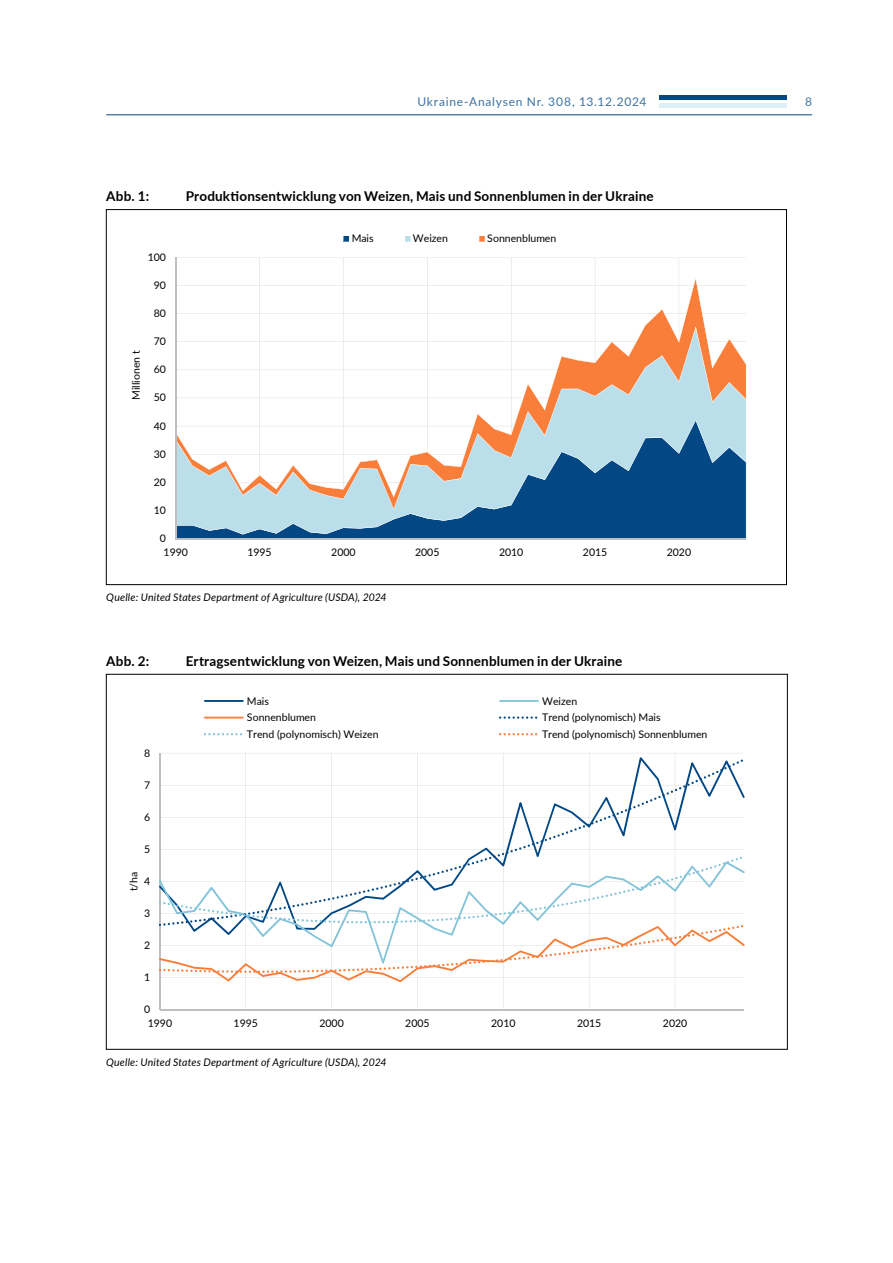
<style>
.page{position:relative;width:893px;height:1263px;background:#fff}
.page>*{position:absolute;margin:0;border:0;box-sizing:border-box;transform-origin:0 0}
.Ueberschrift_Tabelle_Grafik{font:700 13.5px "Lato";letter-spacing:.01em;color:#000}
.t1{font:12px "Lato";letter-spacing:.065em;color:#3d72a1}
.t2{font:10.5px "Lato";color:#000}
.Quelle_Tabelle_Grafik{font:italic 10.5px "Lato";letter-spacing:.015em;color:#000}
</style>
<div class="page">
<div style="left:659px;top:103px;width:128px;height:5px;background:#deeff6"></div>
<hr style="left:106px;top:114px;width:706px;height:1px;background:#034885">
<hr style="left:659px;top:96px;width:128px;height:4px;background:#034885">
<hr style="left:176px;top:257px;width:570px;height:1px;background:#d9d9d9">
<hr style="left:259px;top:257px;width:1px;height:282px;background:#d9d9d9">
<hr style="left:343px;top:257px;width:1px;height:282px;background:#d9d9d9">
<hr style="left:427px;top:257px;width:1px;height:282px;background:#d9d9d9">
<hr style="left:511px;top:257px;width:1px;height:282px;background:#d9d9d9">
<hr style="left:595px;top:257px;width:1px;height:282px;background:#d9d9d9">
<hr style="left:679px;top:257px;width:1px;height:282px;background:#d9d9d9">
<hr style="left:176px;top:534px;width:570px;height:4px;background:#034885">
<svg style="left:176px;top:509px;width:570px;height:25px;background:#457ea9"></svg>
<svg style="left:176px;top:278px;width:570px;height:231px"></svg>
<hr style="left:175px;top:257px;width:1px;height:282px;background:#bfbfbf">
<hr style="left:176px;top:538px;width:570px;height:1px;background:#bfbfbf">
<svg style="left:343px;top:236px;width:6px;height:6px"></svg>
<svg style="left:405px;top:236px;width:6px;height:6px"></svg>
<svg style="left:479px;top:236px;width:6px;height:6px"></svg>
<hr style="left:160px;top:753px;width:584px;height:1px;background:#d9d9d9">
<hr style="left:246px;top:753px;width:1px;height:257px;background:#d9d9d9">
<hr style="left:331px;top:753px;width:1px;height:257px;background:#d9d9d9">
<hr style="left:417px;top:753px;width:1px;height:257px;background:#d9d9d9">
<hr style="left:503px;top:753px;width:1px;height:257px;background:#d9d9d9">
<hr style="left:589px;top:753px;width:1px;height:257px;background:#d9d9d9">
<hr style="left:675px;top:753px;width:1px;height:257px;background:#d9d9d9">
<hr style="left:159px;top:753px;width:1px;height:257px;background:#bfbfbf">
<hr style="left:160px;top:1009px;width:584px;height:1px;background:#bfbfbf">
<svg style="left:160px;top:759px;width:583px;height:97px"></svg>
<svg style="left:160px;top:856px;width:585px;height:126px"></svg>
<hr style="left:204px;top:700px;width:40px;height:2px;background:#034885">
<hr style="left:499px;top:700px;width:40px;height:2px;background:#84c4da">
<hr style="left:204px;top:717px;width:40px;height:1px;background:#f87e3a">
<svg style="left:499px;top:716px;width:38px;height:3px"></svg>
<svg style="left:204px;top:733px;width:38px;height:2px"></svg>
<svg style="left:499px;top:733px;width:38px;height:2px"></svg>
<p class="t1" style="left:417px;top:93px;width:230px">Ukraine-Analysen Nr. 308, 13.12.2024</p>
<p class="t1" style="left:805px;top:93px;width:8px">8</p>
<p class="Ueberschrift_Tabelle_Grafik" style="left:106px;top:187px;width:44px">Abb. 1:</p>
<p class="Ueberschrift_Tabelle_Grafik" style="left:186px;top:187px;width:469px">Produktionsentwicklung von Weizen, Mais und Sonnenblumen in der Ukraine</p>
<p class="t2" style="left:129px;top:400px;width:51px;rotate:-90deg">Millionen t</p>
<p class="t2" style="left:148px;top:250px;width:20px">100</p>
<p class="t2" style="left:154px;top:278px;width:14px">90</p>
<p class="t2" style="left:154px;top:306px;width:14px">80</p>
<p class="t2" style="left:154px;top:334px;width:14px">70</p>
<p class="t2" style="left:154px;top:362px;width:14px">60</p>
<p class="t2" style="left:154px;top:390px;width:14px">50</p>
<p class="t2" style="left:154px;top:418px;width:14px">40</p>
<p class="t2" style="left:154px;top:446px;width:14px">30</p>
<p class="t2" style="left:154px;top:475px;width:14px">20</p>
<p class="t2" style="left:154px;top:503px;width:14px">10</p>
<p class="t2" style="left:160px;top:531px;width:8px">0</p>
<p class="t2" style="left:352px;top:231px;width:24px">Mais</p>
<p class="t2" style="left:413px;top:231px;width:37px">Weizen</p>
<p class="t2" style="left:487px;top:231px;width:71px">Sonnenblumen</p>
<p class="t2" style="left:164px;top:544px;width:26px">1990</p>
<p class="t2" style="left:247px;top:544px;width:26px">1995</p>
<p class="t2" style="left:331px;top:544px;width:26px">2000</p>
<p class="t2" style="left:415px;top:544px;width:26px">2005</p>
<p class="t2" style="left:499px;top:544px;width:26px">2010</p>
<p class="t2" style="left:583px;top:544px;width:26px">2015</p>
<p class="t2" style="left:667px;top:544px;width:26px">2020</p>
<p class="Quelle_Tabelle_Grafik" style="left:106px;top:590px;width:282px">Quelle: United States Department of Agriculture (USDA), 2024</p>
<p class="Ueberschrift_Tabelle_Grafik" style="left:106px;top:651px;width:45px">Abb. 2:</p>
<p class="Ueberschrift_Tabelle_Grafik" style="left:186px;top:651px;width:438px">Ertragsentwicklung von Weizen, Mais und Sonnenblumen in der Ukraine</p>
<p class="t2" style="left:144px;top:745px;width:8px">8</p>
<p class="t2" style="left:144px;top:777px;width:8px">7</p>
<p class="t2" style="left:144px;top:809px;width:8px">6</p>
<p class="t2" style="left:144px;top:842px;width:8px">5</p>
<p class="t2" style="left:126px;top:891px;width:21px;rotate:-90deg">t/ha</p>
<p class="t2" style="left:144px;top:874px;width:8px">4</p>
<p class="t2" style="left:144px;top:906px;width:8px">3</p>
<p class="t2" style="left:144px;top:938px;width:8px">2</p>
<p class="t2" style="left:144px;top:970px;width:8px">1</p>
<p class="t2" style="left:144px;top:1002px;width:8px">0</p>
<p class="t2" style="left:247px;top:693px;width:24px">Mais</p>
<p class="t2" style="left:542px;top:693px;width:37px">Weizen</p>
<p class="t2" style="left:247px;top:710px;width:71px">Sonnenblumen</p>
<p class="t2" style="left:542px;top:710px;width:120px">Trend (polynomisch) Mais</p>
<p class="t2" style="left:247px;top:726px;width:133px">Trend (polynomisch) Weizen</p>
<p class="t2" style="left:542px;top:726px;width:167px">Trend (polynomisch) Sonnenblumen</p>
<p class="t2" style="left:148px;top:1016px;width:26px">1990</p>
<p class="t2" style="left:234px;top:1016px;width:26px">1995</p>
<p class="t2" style="left:319px;top:1016px;width:26px">2000</p>
<p class="t2" style="left:405px;top:1016px;width:26px">2005</p>
<p class="t2" style="left:491px;top:1016px;width:26px">2010</p>
<p class="t2" style="left:577px;top:1016px;width:26px">2015</p>
<p class="t2" style="left:663px;top:1016px;width:26px">2020</p>
<p class="Quelle_Tabelle_Grafik" style="left:106px;top:1054px;width:282px">Quelle: United States Department of Agriculture (USDA), 2024</p>
</div>
